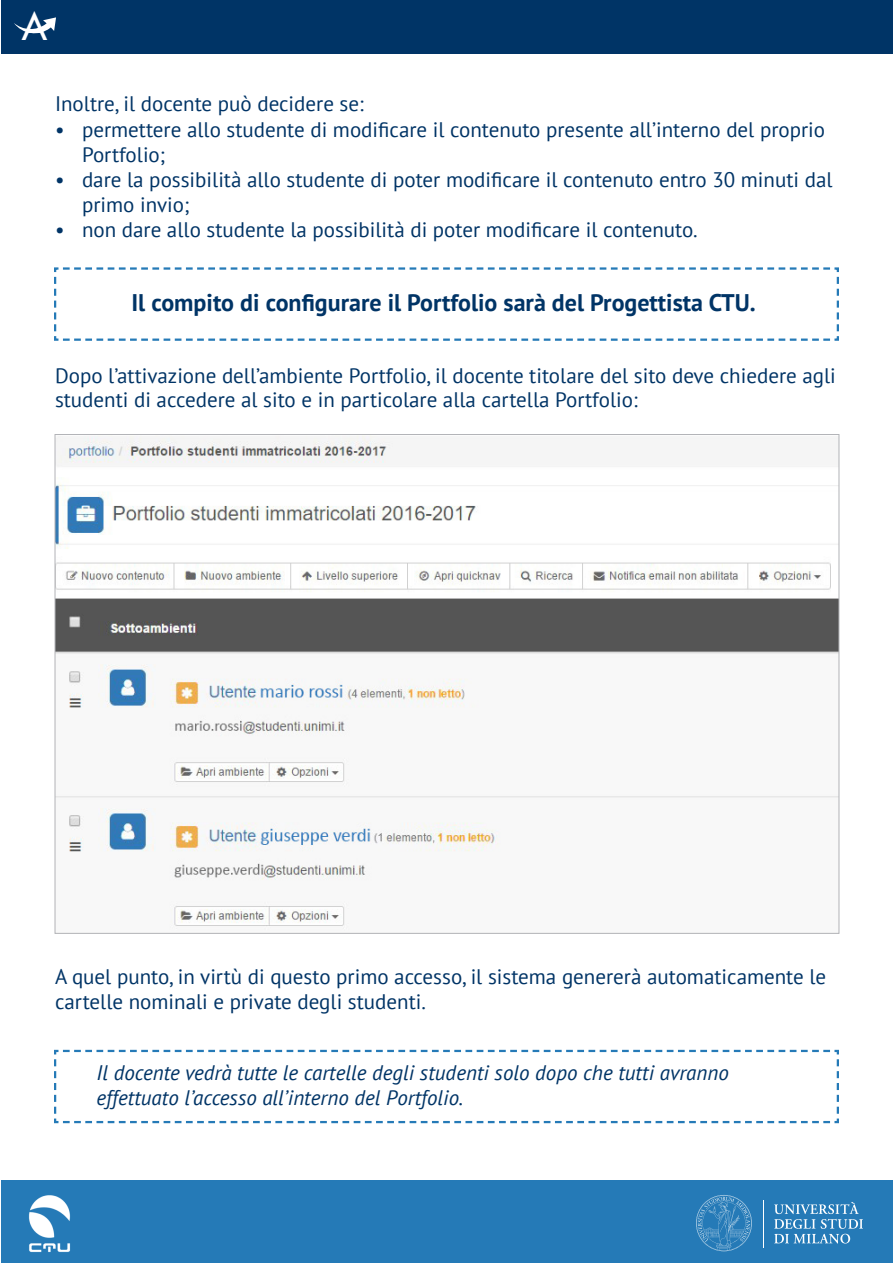
<style>
.page{position:relative;width:893px;height:1263px;background:#fff}
.page>*{position:absolute;margin:0;border:0;box-sizing:border-box;transform-origin:0 0}
.t1{font:45.3px "Tw Cen";color:#fff}
.t2{font:700 24px "PT Sans";color:#003466}
.t3{font:21px/25.2px "PT Sans";color:#003466}
.t4{font:italic 21px/25.2px "PT Sans";color:#003466}
</style>
<div class="page">
<hr style="left:0;top:0;width:1px;height:54px;background:#003466">
<div style="left:1px;top:0;width:892px;height:54px;background:#003466"></div>
<div style="left:1px;top:1180px;width:892px;height:83px;background:#257ab7"></div>
<svg style="left:14px;top:17px;width:42px;height:17px"></svg>
<svg style="left:696px;top:1195px;width:56px;height:56px"></svg>
<hr style="left:763px;top:1200px;width:1px;height:47px;background:#fff">
<svg style="left:774px;top:1202px;width:89px;height:41px"></svg>
<img style="left:28px;top:1195px;width:43px;height:58px">
<svg style="left:54px;top:267px;width:785px;height:74px"></svg>
<img style="left:57px;top:436px;width:780px;height:493px">
<svg style="left:54px;top:1049px;width:785px;height:75px"></svg>
<h1 class="t1" style="left:21px;top:-2px;width:28px">A</h1>
<p class="t3" style="left:55px;top:91px;width:310px">Inoltre, il docente può decidere se:</p>
<p class="t3" style="left:82px;top:116px;width:745px;text-indent:-27px">• permettere allo studente di modificare il contenuto presente all’interno del proprio<br>Portfolio;</p>
<p class="t3" style="left:82px;top:167px;width:752px;text-indent:-27px">• dare la possibilità allo studente di poter modificare il contenuto entro 30 minuti dal primo invio;</p>
<p class="t3" style="left:55px;top:217px;width:644px">• non dare allo studente la possibilità di poter modificare il contenuto.</p>
<p class="t2" style="left:131px;top:286px;width:626px">Il compito di configurare il Portfolio sarà del Progettista CTU.</p>
<p class="t3" style="left:55px;top:363px;width:782px;line-height:24px">Dopo l’attivazione dell’ambiente Portfolio, il docente titolare del sito deve chiedere agli studenti di accedere al sito e in particolare alla cartella Portfolio:</p>
<p class="t3" style="left:55px;top:963px;width:773px">A quel punto, in virtù di questo primo accesso, il sistema genererà automaticamente le cartelle nominali e private degli studenti.</p>
<p class="t4" style="left:97px;top:1059px;width:634px">Il docente vedrà tutte le cartelle degli studenti solo dopo che tutti avranno effettuato l’accesso all’interno del Portfolio.</p>
</div>
